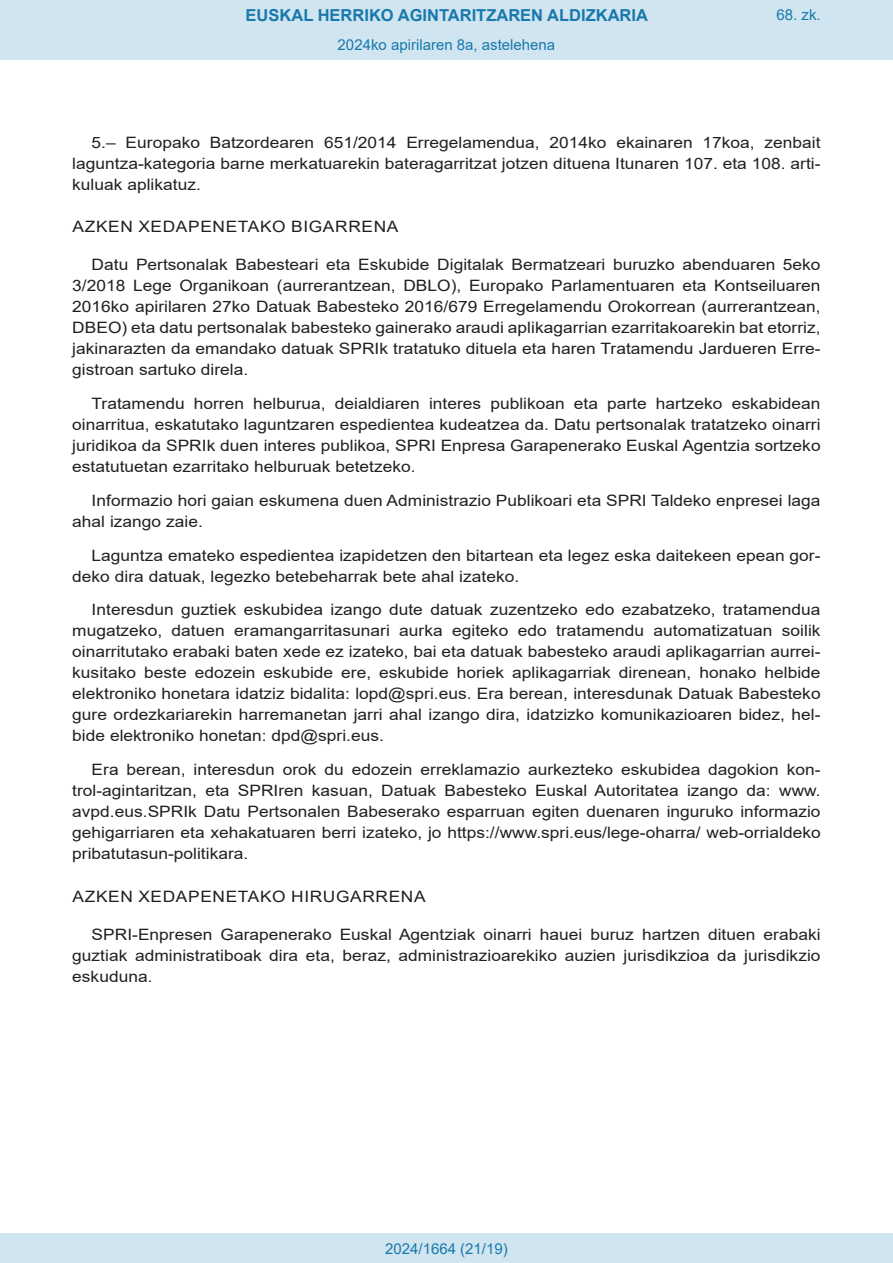
<style>
.page{position:relative;width:893px;height:1263px;background:#fff}
.page>*{position:absolute;margin:0;border:0;box-sizing:border-box;transform-origin:0 0}
.t1{font:700 16.5px "Arial";color:#1879ad}
.BOPVDetalle{font:15.6px/21px "Arial";color:#231f20;text-align:justify;scale:1.11 1}
.BOPVDisposicion{font:15.6px "Arial";letter-spacing:.035em;color:#231f20;scale:1.11 1}
.Paginacion_Centro{font:15px "Arial";color:#1879ad}
</style>
<div class="page">
<div style="left:0;top:0;width:893px;height:60px;background:#d0e5f0"></div>
<div style="left:0;top:1233px;width:893px;height:30px;background:#d0e5f0"></div>
<p class="t1" style="left:246px;top:3px;width:404px">EUSKAL HERRIKO AGINTARITZAREN ALDIZKARIA</p>
<p class="Paginacion_Centro" style="left:338px;top:35px;width:219px">2024ko apirilaren 8a, astelehena</p>
<p class="Paginacion_Centro" style="left:776px;top:5px;width:46px">68. zk.</p>
<p class="BOPVDetalle" style="left:72px;top:132px;width:676px;text-indent:19px">5.– Europako Batzordearen 651/2014 Erregelamendua, 2014ko ekainaren 17koa, zenbait laguntza-kategoria barne merkatuarekin bateragarritzat jotzen dituena Itunaren 107. eta 108. arti&shy;kuluak aplikatuz.</p>
<p class="BOPVDisposicion" style="left:73px;top:216px;width:295px">AZKEN XEDAPENETAKO BIGARRENA</p>
<p class="BOPVDetalle" style="left:72px;top:254px;width:676px;text-indent:19px">Datu Pertsonalak Babesteari eta Eskubide Digitalak Bermatzeari buruzko abenduaren 5eko 3/2018 Lege Organikoan (aurrerantzean, DBLO), Europako Parlamentuaren eta Kontseiluaren 2016ko apirilaren 27ko Datuak Babesteko 2016/679 Erregelamendu Orokorrean (aurrerantzean, DBEO) eta datu pertsonalak babesteko gainerako araudi aplikagarrian ezarritakoarekin bat etorriz, jakinarazten da emandako datuak SPRIk tratatuko dituela eta haren Tratamendu Jardueren Erre&shy;gistroan sartuko direla.</p>
<p class="BOPVDetalle" style="left:72px;top:393px;width:676px;text-indent:19px">Tratamendu horren helburua, deialdiaren interes publikoan eta parte hartzeko eskabidean oinarritua, eskatutako laguntzaren espedientea kudeatzea da. Datu pertsonalak tratatzeko oinarri juridikoa da SPRIk duen interes publikoa, SPRI Enpresa Garapenerako Euskal Agentzia sortzeko estatutuetan ezarritako helburuak betetzeko.</p>
<p class="BOPVDetalle" style="left:72px;top:490px;width:676px;text-indent:19px">Informazio hori gaian eskumena duen Administrazio Publikoari eta SPRI Taldeko enpresei laga ahal izango zaie.</p>
<p class="BOPVDetalle" style="left:72px;top:545px;width:676px;text-indent:19px">Laguntza emateko espedientea izapidetzen den bitartean eta legez eska daitekeen epean gor&shy;deko dira datuak, legezko betebeharrak bete ahal izateko.</p>
<p class="BOPVDetalle" style="left:72px;top:599px;width:676px;text-indent:19px">Interesdun guztiek eskubidea izango dute datuak zuzentzeko edo ezabatzeko, tratamendua mugatzeko, datuen eramangarritasunari aurka egiteko edo tratamendu automatizatuan soilik oinarritutako erabaki baten xede ez izateko, bai eta datuak babesteko araudi aplikagarrian aurrei&shy;kusitako beste edozein eskubide ere, eskubide horiek aplikagarriak direnean, honako helbide elektroniko honetara idatziz bidalita: lopd@spri.eus. Era berean, interesdunak Datuak Babesteko gure ordezkariarekin harremanetan jarri ahal izango dira, idatzizko komunikazioaren bidez, hel&shy;bide elektroniko honetan: dpd@spri.eus.</p>
<p class="BOPVDetalle" style="left:72px;top:759px;width:676px;text-indent:19px">Era berean, interesdun orok du edozein erreklamazio aurkezteko eskubidea dagokion kon&shy;trol-agintaritzan, eta SPRIren kasuan, Datuak Babesteko Euskal Autoritatea izango da: www. avpd.eus.SPRIk Datu Pertsonalen Babeserako esparruan egiten duenaren inguruko informazio gehigarriaren eta xehakatuaren berri izateko, jo https://www.spri.eus/lege-oharra/ web-orrialdeko pribatutasun-politikara.</p>
<p class="BOPVDisposicion" style="left:73px;top:885px;width:320px">AZKEN XEDAPENETAKO HIRUGARRENA</p>
<p class="BOPVDetalle" style="left:72px;top:923px;width:676px;text-indent:19px">SPRI-Enpresen Garapenerako Euskal Agentziak oinarri hauei buruz hartzen dituen erabaki guztiak administratiboak dira eta, beraz, administrazioarekiko auzien jurisdikzioa da jurisdikzio eskuduna.</p>
<p class="Paginacion_Centro" style="left:385px;top:1238px;width:124px">2024/1664 (21/19)</p>
</div>
